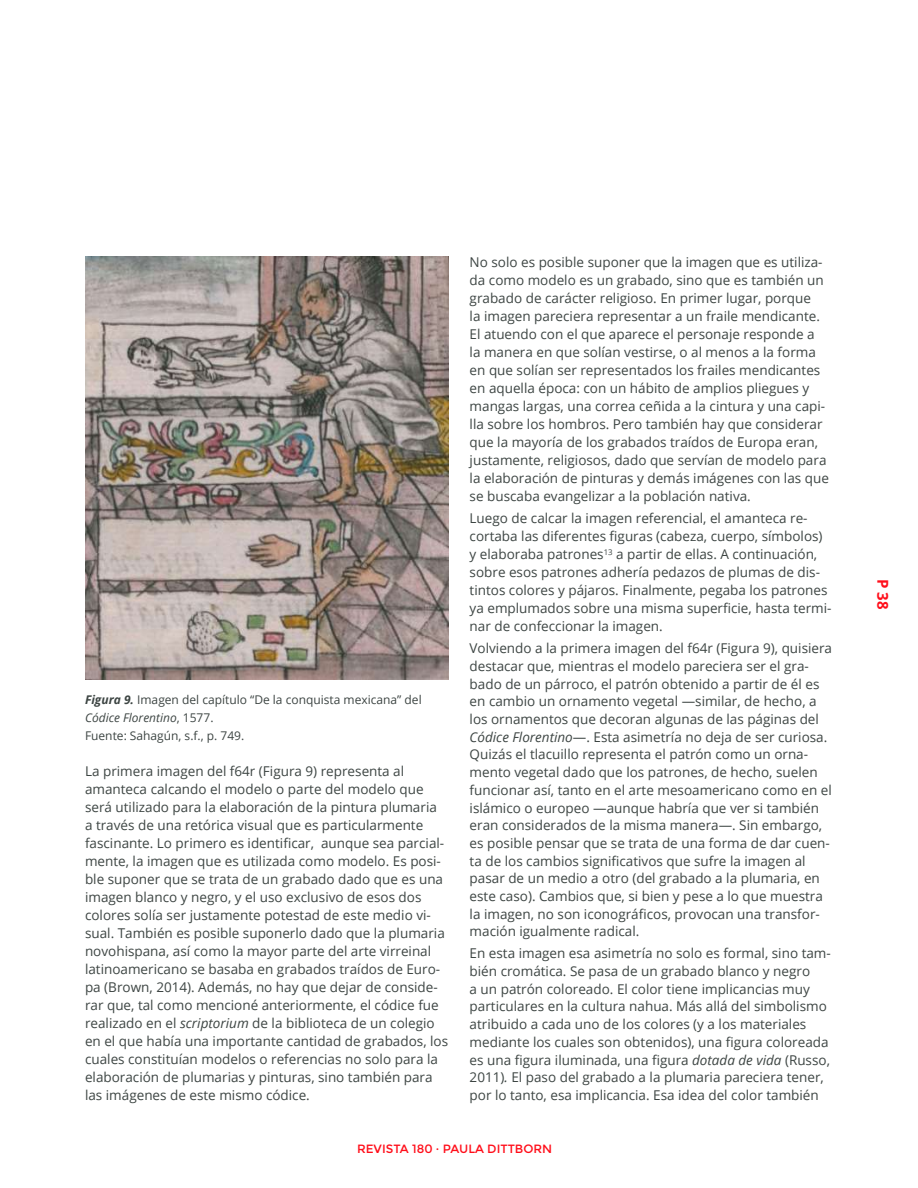
<style>
.page{position:relative;width:918px;height:1188px;background:#fff}
.page>*{position:absolute;margin:0;border:0;box-sizing:border-box;transform-origin:0 0}
.t1{font:700 15px "Open Sans";color:#ff0e1a}
.t2{font:13.5px/18px "Open Sans";color:#3d4543}
.t3{font:12px/18px "Open Sans";color:#3d4543}
.t4{font:12px "Montserrat";color:#ff0e1a}
.s1{font-weight:700;font-style:italic}
.s2{font-style:italic}
</style>
<div class="page">
<img style="left:85px;top:257px;width:363px;height:422px">
<p class="t3" style="left:85px;top:690px;width:338px"><span class="s1">Figura 9.</span> Imagen del capítulo “De la conquista mexicana” del<br><span class="s2">Códice Florentino</span>, 1577.<br>Fuente: Sahagún, s.f., p. 749.</p>
<p class="t2" style="left:85px;top:762px;width:365px">La primera imagen del f64r (Figura 9) representa al amanteca calcando el modelo o parte del modelo que será utilizado para la elaboración de la pintura plumaria<br>a través de una retórica visual que es particularmente fascinante. Lo primero es identificar, aunque sea parcial&shy;mente, la imagen que es utilizada como modelo. Es posi&shy;ble suponer que se trata de un grabado dado que es una imagen blanco y negro, y el uso exclusivo de esos dos colores solía ser justamente potestad de este medio vi&shy;sual. También es posible suponerlo dado que la plumaria novohispana, así como la mayor parte del arte virreinal latinoamericano se basaba en grabados traídos de Euro&shy;pa (Brown, 2014). Además, no hay que dejar de conside&shy;rar que, tal como mencioné anteriormente, el códice fue realizado en el <span class="s2">scriptorium</span> de la biblioteca de un colegio en el que había una importante cantidad de grabados, los cuales constituían modelos o referencias no solo para la elaboración de plumarias y pinturas, sino también para las imágenes de este mismo códice.</p>
<p class="t2" style="left:470px;top:253px;width:361px">No solo es posible suponer que la imagen que es utiliza&shy;da como modelo es un grabado, sino que es también un grabado de carácter religioso. En primer lugar, porque<br>la imagen pareciera representar a un fraile mendicante.<br>El atuendo con el que aparece el personaje responde a la manera en que solían vestirse, o al menos a la forma en que solían ser representados los frailes mendicantes en aquella época: con un hábito de amplios pliegues y mangas largas, una correa ceñida a la cintura y una capi&shy;lla sobre los hombros. Pero también hay que considerar que la mayoría de los grabados traídos de Europa eran, justamente, religiosos, dado que servían de modelo para la elaboración de pinturas y demás imágenes con las que se buscaba evangelizar a la población nativa.</p>
<p class="t2" style="left:470px;top:509px;width:363px">Luego de calcar la imagen referencial, el amanteca re&shy;cortaba las diferentes figuras (cabeza, cuerpo, símbolos) y elaboraba patrones<sup>13</sup> a partir de ellas. A continuación, sobre esos patrones adhería pedazos de plumas de dis&shy;tintos colores y pájaros. Finalmente, pegaba los patrones ya emplumados sobre una misma superficie, hasta termi&shy;nar de confeccionar la imagen.</p>
<p class="t2" style="left:470px;top:639px;width:364px">Volviendo a la primera imagen del f64r (Figura 9), quisiera destacar que, mientras el modelo pareciera ser el gra&shy;bado de un párroco, el patrón obtenido a partir de él es en cambio un ornamento vegetal —similar, de hecho, a los ornamentos que decoran algunas de las páginas del <span class="s2">Códice Florentino</span>—. Esta asimetría no deja de ser curiosa.<br>Quizás el tlacuillo representa el patrón como un orna&shy;mento vegetal dado que los patrones, de hecho, suelen funcionar así, tanto en el arte mesoamericano como en el islámico o europeo —aunque habría que ver si también eran considerados de la misma manera—. Sin embargo, es posible pensar que se trata de una forma de dar cuen&shy;ta de los cambios significativos que sufre la imagen al pasar de un medio a otro (del grabado a la plumaria, en este caso). Cambios que, si bien y pese a lo que muestra la imagen, no son iconográficos, provocan una transfor&shy;mación igualmente radical.</p>
<p class="t2" style="left:470px;top:944px;width:363px">En esta imagen esa asimetría no solo es formal, sino tam&shy;bién cromática. Se pasa de un grabado blanco y negro<br>a un patrón coloreado. El color tiene implicancias muy particulares en la cultura nahua. Más allá del simbolismo atribuido a cada uno de los colores (y a los materiales mediante los cuales son obtenidos), una figura coloreada es una figura iluminada, una figura <span class="s2">dotada de vida</span> (Russo, 2011)<span class="s2">.</span> El paso del grabado a la plumaria pareciera tener, por lo tanto, esa implicancia. Esa idea del color también</p>
<p class="t4" style="left:357px;top:1142px;width:197px">REVISTA 180 · PAULA DITTBORN</p>
<p class="t1" style="left:894px;top:579px;width:32px;rotate:90deg">P 38</p>
</div>
